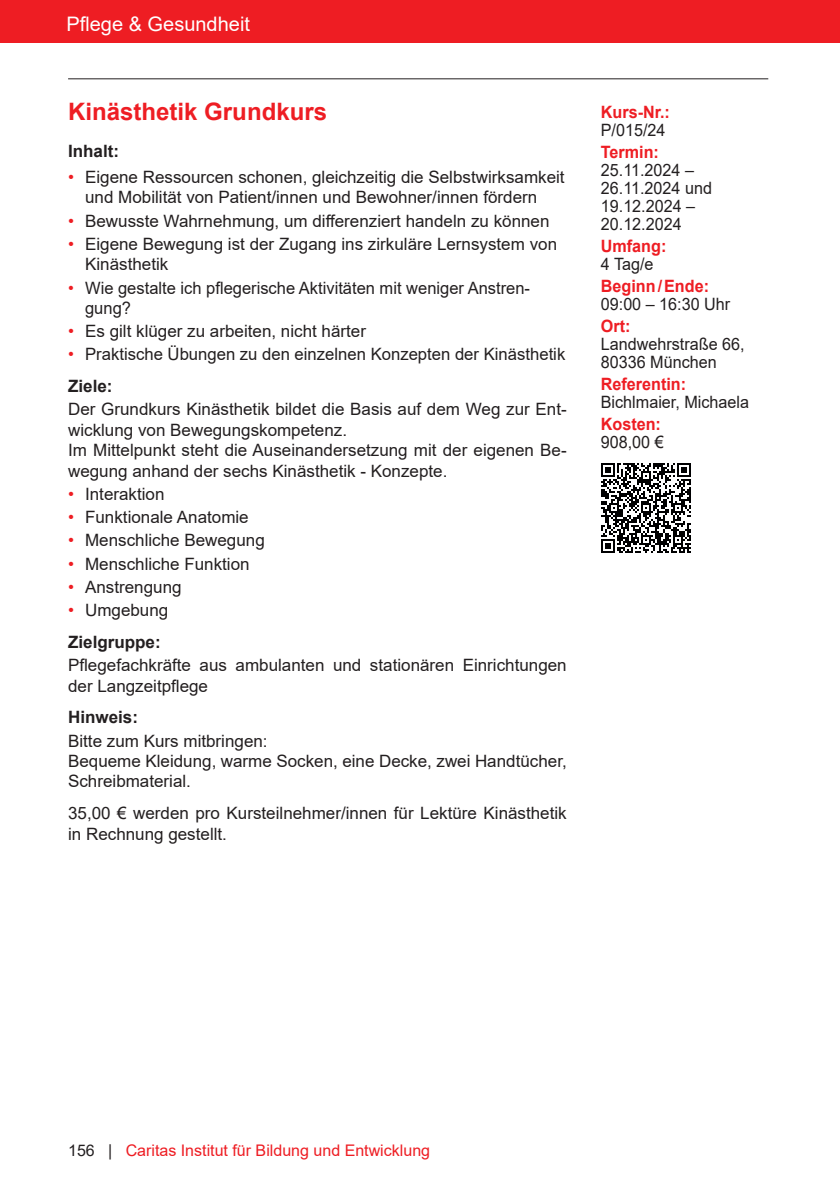
<style>
.page{position:relative;width:840px;height:1191px;background:#fff}
.page>*{position:absolute;margin:0;border:0;box-sizing:border-box;transform-origin:0 0}
.t1{font:700 24px "Arial";color:#ee1d23}
.t2{font:20px "Arial";color:#fff}
.t3{font:17px/20.4px "Arial";color:#231f20}
.t4{font:17px/18px "Arial";color:#231f20;scale:.95 1}
.t5{font:700 17px "Arial";color:#ee1d23;scale:.95 1}
.t6{font:700 17px/31.8px "Arial";color:#231f20}
.t7{font:16px "Arial";color:#ee1d23}
.s1{color:#ee1d23}
.s2{font-weight:700}
.s3{font-weight:400;color:#ee1d23}
.s4{font-weight:400}
.s5{color:#231f20}
</style>
<div class="page">
<div style="left:0;top:0;width:839px;height:43px;background:#ee1d23"></div>
<hr style="left:68px;top:78px;width:699px;height:1px;background:#231f20">
<svg style="left:601px;top:463px;width:90px;height:90px"></svg>
<p class="t2" style="left:66px;top:10px;width:185px">Pflege &amp; Gesundheit</p>
<h1 class="t1" style="left:68px;top:94px;width:260px">Kinästhetik Grundkurs</h1>
<p class="t6" style="left:68px;top:135px;width:52px">Inhalt:</p>
<p class="t3" style="left:85px;top:167px;width:481px;text-indent:-17px"><span class="s1">•</span> Eigene Ressourcen schonen, gleichzeitig die Selbstwirksamkeit und Mobilität von Patient/innen und Bewohner/innen fördern</p>
<p class="t3" style="left:68px;top:210px;width:482px"><span class="s1">•</span> Bewusste Wahrnehmung, um differenziert handeln zu können</p>
<p class="t3" style="left:85px;top:234px;width:473px;text-indent:-17px"><span class="s1">•</span> Eigene Bewegung ist der Zugang ins zirkuläre Lernsystem von<br>Kinästhetik</p>
<p class="t3" style="left:85px;top:277px;width:446px;text-indent:-17px"><span class="s1">•</span> Wie gestalte ich pflegerische Aktivitäten mit weniger Anstren&shy;gung?</p>
<p class="t3" style="left:68px;top:321px;width:299px"><span class="s1">•</span> Es gilt klüger zu arbeiten, nicht härter</p>
<p class="t3" style="left:68px;top:338px;width:498px;line-height:31.8px"><span class="s1">•</span> Praktische Übungen zu den einzelnen Konzepten der Kinästhetik<br><span class="s2">Ziele:</span></p>
<p class="t3" style="left:68px;top:399px;width:500px">Der Grundkurs Kinästhetik bildet die Basis auf dem Weg zur Ent&shy;wicklung von Bewegungskompetenz.<br>Im Mittelpunkt steht die Auseinandersetzung mit der eigenen Be&shy;wegung anhand der sechs Kinästhetik - Konzepte.</p>
<p class="t3" style="left:68px;top:483px;width:98px"><span class="s1">•</span> Interaktion</p>
<p class="t3" style="left:68px;top:507px;width:182px"><span class="s1">•</span> Funktionale Anatomie</p>
<p class="t3" style="left:68px;top:530px;width:198px"><span class="s1">•</span> Menschliche Bewegung</p>
<p class="t3" style="left:68px;top:553px;width:183px"><span class="s1">•</span> Menschliche Funktion</p>
<p class="t3" style="left:68px;top:576px;width:115px"><span class="s1">•</span> Anstrengung</p>
<p class="t6" style="left:68px;top:594px;width:102px"><span class="s3">•</span> <span class="s4">Umgebung<br></span>Zielgruppe:</p>
<p class="t3" style="left:68px;top:655px;width:500px">Pflegefachkräfte aus ambulanten und stationären Einrichtungen der Langzeitpflege</p>
<p class="t6" style="left:68px;top:701px;width:71px">Hinweis:</p>
<p class="t3" style="left:68px;top:730px;width:500px">Bitte zum Kurs mitbringen:<br>Bequeme Kleidung, warme Socken, eine Decke, zwei Handtücher,<br>Schreibmaterial.</p>
<p class="t3" style="left:68px;top:803px;width:500px">35,00 € werden pro Kursteilnehmer/innen für Lektüre Kinästhetik in Rechnung gestellt.</p>
<p class="t5" style="left:600px;top:100px;width:74px">Kurs-Nr.:</p>
<p class="t4" style="left:600px;top:121px;width:70px">P/015/24</p>
<p class="t5" style="left:600px;top:140px;width:63px">Termin:</p>
<p class="t4" style="left:600px;top:161px;width:118px">25.11.2024 –<br>26.11.2024 und<br>19.12.2024 –<br>20.12.2024</p>
<p class="t5" style="left:600px;top:234px;width:70px">Umfang:</p>
<p class="t4" style="left:600px;top:255px;width:57px">4 Tag/e</p>
<p class="t5" style="left:600px;top:274px;width:115px">Beginn/Ende:</p>
<p class="t4" style="left:600px;top:295px;width:138px">09:00 – 16:30 Uhr</p>
<p class="t5" style="left:600px;top:314px;width:33px">Ort:</p>
<p class="t4" style="left:600px;top:335px;width:153px">Landwehrstraße 66,<br>80336 München</p>
<p class="t5" style="left:600px;top:372px;width:91px">Referentin:</p>
<p class="t4" style="left:600px;top:393px;width:157px">Bichlmaier, Michaela</p>
<p class="t5" style="left:600px;top:412px;width:65px">Kosten:</p>
<p class="t4" style="left:600px;top:433px;width:68px">908,00 €</p>
<p class="t7" style="left:68px;top:1139px;width:363px"><span class="s5">156 |</span> Caritas Institut für Bildung und Entwicklung</p>
</div>
